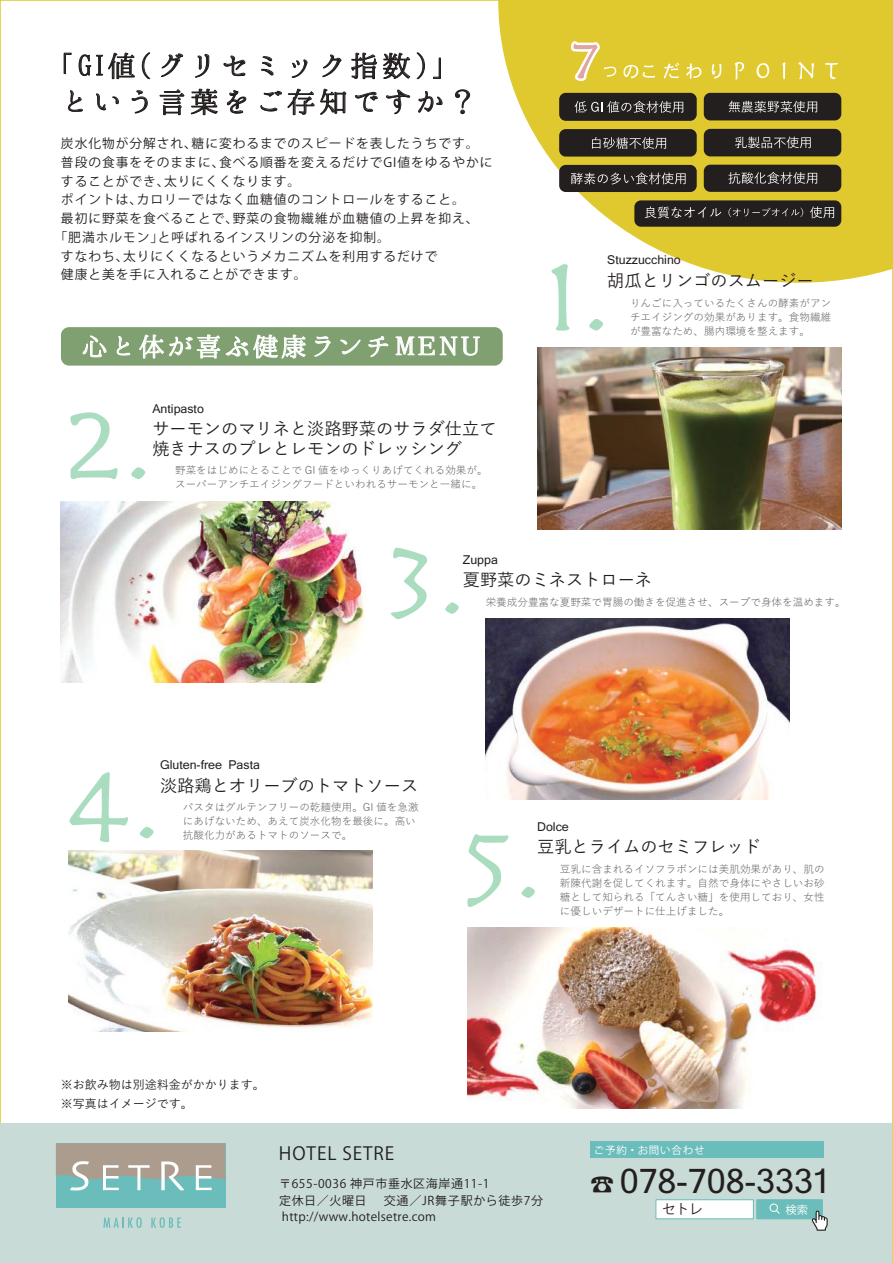
<style>
.page{position:relative;width:893px;height:1263px;background:#fff}
.page>*{position:absolute;margin:0;border:0;box-sizing:border-box;transform-origin:0 0}
.t1{font:32.85px "Kartika";color:#241f1f}
.t2{font:31.5px/36px "Hannari Mincho";letter-spacing:.025em;color:#241f1f;text-align:center}
.t3{font:28.5px "Hannari Mincho";color:#fff}
.t4{font:18px "Koz Go Pro";letter-spacing:.05em;color:#241f1f}
.t5{font:500 17.25px/19.8px "Yu Gothic";color:#241f1f}
.t6{font:13.5px "Koz Go Pro";color:#241f1f}
.t7{font:12.75px "Koz Go Pro";letter-spacing:.075em;color:#241f1f}
.t8{font:12px/16.5px "Koz Go Pro";letter-spacing:.05em;color:#241f1f}
.t9{font:500 12px "Yu Gothic";color:#241f1f}
.t10{font:12px "Futo Go B101 Bold 90 ms RKSJ H";letter-spacing:.025em;color:#241f1f}
.t11{font:11.85px "Kartika";color:#241f1f}
.t12{font:11.25px "Yu Go Bold 90 ms RKSJ H";color:#fff}
.t13{font:10.65px/14px "Yu Gothic";color:#656365;text-align:justify}
.t14{font:10.5px "Koz Go Pro";letter-spacing:.08em;color:#fff}
.s1{font-family:"Koz Go Pr 6 N";font-size:23.55px}
</style>
<div class="page">
<div style="left:0;top:1124px;width:892px;height:139px;background:#c9dbd6"></div>
<div style="left:756px;top:1199px;width:67px;height:20px;background:#6abdba;border:1px solid #6abdba"></div>
<svg style="left:769px;top:1203px;width:11px;height:11px"></svg>
<div style="left:656px;top:1199px;width:98px;height:20px;background:#fff;border:1px solid #6abdba"></div>
<svg style="left:812px;top:1210px;width:16px;height:21px"></svg>
<div style="left:590px;top:1141px;width:233px;height:16px;background:#6abdba"></div>
<div style="left:61px;top:327px;width:442px;height:39px;background:#80a072;border-radius:8px"></div>
<svg style="left:83px;top:336px;width:23px;height:21px"></svg>
<svg style="left:117px;top:336px;width:13px;height:19px"></svg>
<svg style="left:139px;top:335px;width:81px;height:23px"></svg>
<svg style="left:226px;top:335px;width:80px;height:23px"></svg>
<svg style="left:315px;top:337px;width:15px;height:19px"></svg>
<svg style="left:341px;top:340px;width:19px;height:14px"></svg>
<svg style="left:368px;top:336px;width:20px;height:21px"></svg>
<svg style="left:396px;top:337px;width:38px;height:18px"></svg>
<svg style="left:440px;top:337px;width:40px;height:18px"></svg>
<svg style="left:64px;top:53px;width:7px;height:21px"></svg>
<svg style="left:79px;top:53px;width:56px;height:26px"></svg>
<svg style="left:142px;top:53px;width:8px;height:26px"></svg>
<svg style="left:161px;top:54px;width:22px;height:23px"></svg>
<svg style="left:195px;top:54px;width:14px;height:23px"></svg>
<svg style="left:224px;top:56px;width:21px;height:20px"></svg>
<svg style="left:261px;top:56px;width:12px;height:19px"></svg>
<svg style="left:292px;top:60px;width:15px;height:17px"></svg>
<svg style="left:323px;top:55px;width:18px;height:22px"></svg>
<svg style="left:351px;top:53px;width:26px;height:26px"></svg>
<svg style="left:383px;top:53px;width:27px;height:26px"></svg>
<svg style="left:417px;top:53px;width:8px;height:26px"></svg>
<svg style="left:433px;top:58px;width:8px;height:21px"></svg>
<svg style="left:68px;top:90px;width:15px;height:21px"></svg>
<svg style="left:96px;top:94px;width:22px;height:16px"></svg>
<svg style="left:132px;top:90px;width:16px;height:23px"></svg>
<svg style="left:160px;top:89px;width:24px;height:26px"></svg>
<svg style="left:191px;top:89px;width:27px;height:26px"></svg>
<svg style="left:227px;top:90px;width:19px;height:23px"></svg>
<svg style="left:261px;top:91px;width:21px;height:20px"></svg>
<svg style="left:288px;top:89px;width:26px;height:26px"></svg>
<svg style="left:320px;top:89px;width:26px;height:26px"></svg>
<svg style="left:355px;top:92px;width:22px;height:19px"></svg>
<svg style="left:386px;top:90px;width:24px;height:24px"></svg>
<svg style="left:418px;top:91px;width:24px;height:21px"></svg>
<svg style="left:455px;top:90px;width:15px;height:24px"></svg>
<svg style="left:498px;top:0;width:395px;height:283px;fill:#e0c82f"></svg>
<div style="left:559px;top:93px;width:138px;height:28px;background:#241f1f;border-radius:7px"></div>
<svg style="left:574px;top:101px;width:109px;height:12px"></svg>
<div style="left:704px;top:93px;width:137px;height:27px;background:#241f1f;border-radius:7px"></div>
<svg style="left:729px;top:101px;width:88px;height:12px"></svg>
<div style="left:559px;top:129px;width:138px;height:28px;background:#241f1f;border-radius:7px"></div>
<svg style="left:592px;top:137px;width:74px;height:12px"></svg>
<div style="left:704px;top:129px;width:137px;height:27px;background:#241f1f;border-radius:7px"></div>
<svg style="left:735px;top:137px;width:76px;height:11px"></svg>
<div style="left:634px;top:200px;width:207px;height:27px;background:#241f1f;border-radius:7px"></div>
<svg style="left:645px;top:206px;width:76px;height:12px"></svg>
<svg style="left:728px;top:208px;width:75px;height:9px"></svg>
<svg style="left:810px;top:206px;width:24px;height:12px"></svg>
<div style="left:559px;top:165px;width:138px;height:27px;background:#241f1f;border-radius:7px"></div>
<svg style="left:571px;top:172px;width:115px;height:13px"></svg>
<div style="left:704px;top:165px;width:137px;height:27px;background:#241f1f;border-radius:7px"></div>
<svg style="left:728px;top:172px;width:89px;height:12px"></svg>
<svg style="left:623px;top:65px;width:32px;height:13px"></svg>
<svg style="left:664px;top:63px;width:15px;height:16px"></svg>
<svg style="left:686px;top:63px;width:15px;height:16px"></svg>
<svg style="left:712px;top:64px;width:9px;height:15px"></svg>
<svg style="left:735px;top:62px;width:9px;height:18px"></svg>
<svg style="left:756px;top:63px;width:13px;height:15px"></svg>
<svg style="left:782px;top:62px;width:3px;height:17px"></svg>
<svg style="left:798px;top:62px;width:16px;height:17px"></svg>
<svg style="left:825px;top:63px;width:13px;height:16px"></svg>
<svg style="left:567px;top:37px;width:49px;height:48px;background:#e4cc58"></svg>
<svg style="left:552px;top:264px;width:17px;height:67px"></svg>
<svg style="left:589px;top:319px;width:14px;height:12px"></svg>
<img style="left:537px;top:347px;width:305px;height:182px">
<svg style="left:70px;top:412px;width:48px;height:67px"></svg>
<svg style="left:131px;top:467px;width:14px;height:12px"></svg>
<img style="left:61px;top:501px;width:304px;height:182px">
<svg style="left:467px;top:834px;width:41px;height:73px"></svg>
<svg style="left:522px;top:887px;width:13px;height:11px"></svg>
<img style="left:467px;top:927px;width:355px;height:182px">
<div style="left:56px;top:1143px;width:169px;height:65px;background:#6abdba"></div>
<svg style="left:56px;top:1143px;width:169px;height:47px"></svg>
<svg style="left:103px;top:1217px;width:39px;height:11px"></svg>
<svg style="left:151px;top:1217px;width:30px;height:11px"></svg>
<img style="left:69px;top:850px;width:304px;height:182px">
<svg style="left:69px;top:772px;width:59px;height:70px"></svg>
<svg style="left:140px;top:827px;width:13px;height:11px"></svg>
<svg style="left:391px;top:548px;width:36px;height:71px"></svg>
<svg style="left:445px;top:602px;width:14px;height:12px"></svg>
<img style="left:486px;top:618px;width:304px;height:182px">
<h2 class="t2" style="left:45px;top:46px;width:436px">「GI値（グリセミック指数）」という言葉をご存知ですか？</h2>
<p class="t7" style="left:61px;top:135px;width:419px">炭水化物が分解され、糖に変わるまでのスピードを表したうちです。</p>
<p class="t7" style="left:61px;top:154px;width:433px">普段の食事をそのままに、食べる順番を変えるだけでGI値をゆるやかに</p>
<p class="t7" style="left:61px;top:173px;width:241px">することができ、太りにくくなります。</p>
<p class="t7" style="left:61px;top:191px;width:405px">ポイントは、カロリーではなく血糖値のコントロールをすること。</p>
<p class="t7" style="left:61px;top:210px;width:419px">最初に野菜を食べることで、野菜の食物繊維が血糖値の上昇を抑え、</p>
<p class="t7" style="left:55px;top:229px;width:337px">「肥満ホルモン」と呼ばれるインスリンの分泌を抑制。</p>
<p class="t7" style="left:61px;top:248px;width:378px">すなわち、太りにくくなるというメカニズムを利用するだけで</p>
<p class="t7" style="left:61px;top:266px;width:247px">健康と美を手に入れることができます。</p>
<h3 class="t3" style="left:82px;top:331px;width:400px">心と体が喜ぶ健康ランチMENU</h3>
<p class="t11" style="left:152px;top:401px;width:53px">Antipasto</p>
<h3 class="t5" style="left:152px;top:417px;width:346px">サーモンのマリネと淡路野菜のサラダ仕立て焼きナスのプレとレモンのドレッシング</h3>
<p class="t13" style="left:175px;top:462px;width:314px">野菜をはじめにとることで GI 値をゆっくりあげてくれる効果が。スーパーアンチエイジングフードといわれるサーモンと一緒に。</p>
<p class="t11" style="left:463px;top:552px;width:37px">Zuppa</p>
<p class="t11" style="left:607px;top:253px;width:75px">Stuzzucchino</p>
<h3 class="t5" style="left:607px;top:268px;width:208px">胡瓜とリンゴのスムージー</h3>
<p class="t13" style="left:630px;top:295px;width:203px">りんごに入っているたくさんの酵素がアンチエイジングの効果があります。食物繊維が豊富なため、腸内環境を整えます。</p>
<h3 class="t5" style="left:463px;top:567px;width:191px">夏野菜のミネストローネ</h3>
<p class="t13" style="left:486px;top:594px;width:362px">栄養成分豊富な夏野菜で胃腸の働きを促進させ、スープで身体を温めます。</p>
<p class="t11" style="left:160px;top:758px;width:101px">Gluten-free Pasta</p>
<h3 class="t5" style="left:160px;top:773px;width:260px">淡路鶏とオリーブのトマトソース</h3>
<p class="t13" style="left:183px;top:799px;width:237px;text-align:left">パスタはグルテンフリーの乾麺使用。GI 値を急激にあげないため、あえて炭水化物を最後に。高い抗酸化力があるトマトのソースで。</p>
<p class="t11" style="left:537px;top:819px;width:33px">Dolce</p>
<h3 class="t5" style="left:537px;top:835px;width:225px">豆乳とライムのセミフレッド</h3>
<p class="t13" style="left:560px;top:861px;width:266px">豆乳に含まれるイソフラボンには美肌効果があり、肌の新陳代謝を促してくれます。自然で身体にやさしいお砂糖として知られる「てんさい糖」を使用しており、女性に優しいデザートに仕上げました。</p>
<p class="t9" style="left:61px;top:1073px;width:205px">※お飲み物は別途料金がかかります。</p>
<p class="t9" style="left:61px;top:1092px;width:133px">※写真はイメージです。</p>
<h3 class="t4" style="left:279px;top:1142px;width:117px">HOTEL SETRE</h3>
<p class="t14" style="left:594px;top:1143px;width:112px">ご予約・お問い合わせ</p>
<p class="t8" style="left:279px;top:1176px;width:266px">〒655-0036 神戸市垂水区海岸通11-1<br>定休日／火曜日　 交通／JR舞子駅から徒歩7分</p>
<p class="t10" style="left:282px;top:1209px;width:156px">http://www.hotelsetre.com</p>
<h1 class="t1" style="left:590px;top:1160px;width:242px"><span class="s1">☎</span> 078-708-3331</h1>
<p class="t6" style="left:662px;top:1201px;width:42px">セトレ</p>
<p class="t12" style="left:786px;top:1203px;width:24px">検索</p>
</div>
